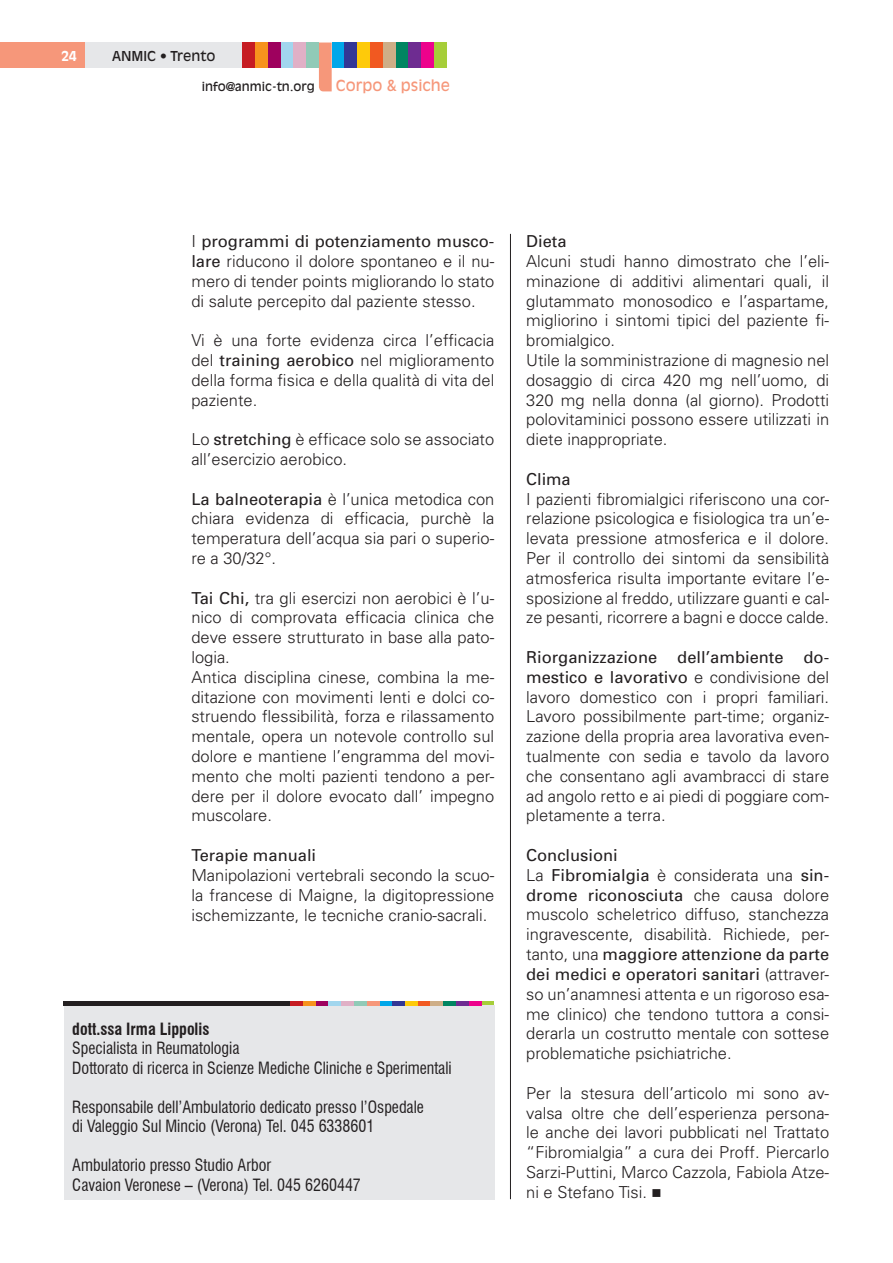
<style>
.page{position:relative;width:893px;height:1263px;background:#fff}
.page>*{position:absolute;margin:0;border:0;box-sizing:border-box;transform-origin:0 0}
.t1{font:300 16.5px/19.8px "Univers";color:#231f20;text-align:justify}
.t2{font:condensed 16.5px/19.5px "Swiss 721 BT";color:#231f20}
.t3{font:16.5px "Univers";color:#231f20}
.t4{font:700 condensed 16.5px "Swiss 721 BT";color:#231f20}
.t5{font:15px "Antique Olive";color:#f6977a}
.t6{font:13.5px "Antique Olive";color:#231f20}
.t7{font:700 13.5px "Antique Olive";color:#fff}
.t8{font:12px "Antique Olive";color:#231f20}
.s1{font-weight:400}
</style>
<div class="page">
<div style="left:0;top:43px;width:85px;height:25px;background:#f6977a"></div>
<div style="left:85px;top:43px;width:157px;height:25px;background:#e6e7e9"></div>
<hr style="left:510px;top:234px;width:1px;height:965px;background:#231f20">
<div style="left:395px;top:43px;width:13px;height:25px;background:#008561"></div>
<div style="left:408px;top:43px;width:13px;height:25px;background:#6e2c91"></div>
<div style="left:421px;top:43px;width:13px;height:25px;background:#ed028c"></div>
<div style="left:434px;top:43px;width:12px;height:25px;background:#a6ce39"></div>
<div style="left:281px;top:43px;width:12px;height:25px;background:#a1d6ee"></div>
<div style="left:383px;top:43px;width:12px;height:25px;background:#ceae87"></div>
<svg style="left:319px;top:43px;width:13px;height:48px"></svg>
<div style="left:268px;top:43px;width:13px;height:25px;background:#9e015e"></div>
<div style="left:293px;top:43px;width:13px;height:25px;background:#e0b0c6"></div>
<div style="left:306px;top:43px;width:13px;height:25px;background:#91cab7"></div>
<div style="left:242px;top:43px;width:13px;height:25px;background:#c61c22"></div>
<div style="left:255px;top:43px;width:13px;height:25px;background:#f7931d"></div>
<div style="left:332px;top:43px;width:12px;height:25px;background:#00a7e9"></div>
<div style="left:357px;top:43px;width:13px;height:25px;background:#feca0a"></div>
<div style="left:344px;top:43px;width:13px;height:25px;background:#333795"></div>
<div style="left:370px;top:43px;width:13px;height:25px;background:#f15921"></div>
<hr style="left:482px;top:1001px;width:12px;height:4px;background:#a6ce39">
<div style="left:64px;top:1005px;width:430px;height:194px;background:#e6e7e9"></div>
<hr style="left:64px;top:1001px;width:354px;height:4px;background:#231f20">
<hr style="left:290px;top:1001px;width:13px;height:4px;background:#c61c22">
<hr style="left:379px;top:1001px;width:13px;height:4px;background:#00a7e9">
<hr style="left:405px;top:1001px;width:13px;height:4px;background:#feca0a">
<hr style="left:392px;top:1001px;width:13px;height:4px;background:#333795">
<hr style="left:443px;top:1001px;width:13px;height:4px;background:#008561">
<hr style="left:456px;top:1001px;width:13px;height:4px;background:#6e2c91">
<hr style="left:469px;top:1001px;width:13px;height:4px;background:#ed028c">
<hr style="left:341px;top:1001px;width:13px;height:4px;background:#e0b0c6">
<hr style="left:418px;top:1001px;width:13px;height:4px;background:#f15921">
<hr style="left:431px;top:1001px;width:12px;height:4px;background:#ceae87">
<hr style="left:303px;top:1001px;width:13px;height:4px;background:#f7931d">
<hr style="left:316px;top:1001px;width:12px;height:4px;background:#9e015e">
<hr style="left:328px;top:1001px;width:13px;height:4px;background:#a1d6ee">
<hr style="left:354px;top:1001px;width:13px;height:4px;background:#91cab7">
<hr style="left:367px;top:1001px;width:12px;height:4px;background:#f6977a">
<p class="t7" style="left:62px;top:48px;width:17px">24</p>
<p class="t6" style="left:112px;top:48px;width:105px">ANMIC • Trento</p>
<p class="t8" style="left:202px;top:80px;width:114px">info@anmic-tn.org</p>
<p class="t5" style="left:336px;top:77px;width:116px">Corpo &amp; psiche</p>
<p class="t1" style="left:191px;top:231px;width:304px">I <span class="s1">programmi di potenziamento musco&shy;lare</span> riducono il dolore spontaneo e il nu&shy;mero di tender points migliorando lo stato di salute percepito dal paziente stesso.</p>
<p class="t1" style="left:191px;top:330px;width:304px">Vi è una forte evidenza circa l’efficacia del <span class="s1">training aerobico</span> nel miglioramento della forma fisica e della qualità di vita del paziente.</p>
<p class="t1" style="left:191px;top:429px;width:304px">Lo <span class="s1">stretching</span> è efficace solo se associato all’esercizio aerobico.</p>
<p class="t1" style="left:191px;top:488px;width:304px"><span class="s1">La balneoterapia</span> è l’unica metodica con chiara evidenza di efficacia, purchè la temperatura dell’acqua sia pari o superio&shy;re a 30/32°.</p>
<p class="t1" style="left:191px;top:587px;width:304px;text-align:left"><span class="s1">Tai Chi,</span> tra gli esercizi non aerobici è l’u&shy;nico di comprovata efficacia clinica che deve essere strutturato in base alla pato&shy;logia.<br>Antica disciplina cinese, combina la me&shy;ditazione con movimenti lenti e dolci co&shy;struendo flessibilità, forza e rilassamento mentale, opera un notevole controllo sul dolore e mantiene l’engramma del movi&shy;mento che molti pazienti tendono a per&shy;dere per il dolore evocato dall’ impegno muscolare.</p>
<p class="t3" style="left:191px;top:845px;width:126px">Terapie manuali</p>
<p class="t1" style="left:191px;top:865px;width:304px">Manipolazioni vertebrali secondo la scuo&shy;la francese di Maigne, la digitopressione ischemizzante, le tecniche cranio-sacrali.</p>
<p class="t4" style="left:72px;top:1019px;width:139px">dott.ssa Irma Lippolis</p>
<p class="t2" style="left:72px;top:1038px;width:381px">Specialista in Reumatologia<br>Dottorato di ricerca in Scienze Mediche Cliniche e Sperimentali</p>
<p class="t2" style="left:72px;top:1097px;width:353px">Responsabile dell’Ambulatorio dedicato presso l’Ospedale di Valeggio Sul Mincio (Verona) Tel. 045 6338601</p>
<p class="t2" style="left:72px;top:1155px;width:290px">Ambulatorio presso Studio Arbor<br>Cavaion Veronese – (Verona) Tel. 045 6260447</p>
<p class="t3" style="left:526px;top:231px;width:42px">Dieta</p>
<p class="t1" style="left:526px;top:251px;width:304px;text-align:left">Alcuni studi hanno dimostrato che l’eli&shy;minazione di additivi alimentari quali, il glutammato monosodico e l’aspartame, migliorino i sintomi tipici del paziente fi&shy;bromialgico.<br>Utile la somministrazione di magnesio nel dosaggio di circa 420 mg nell’uomo, di 320 mg nella donna (al giorno). Prodotti polovitaminici possono essere utilizzati in diete inappropriate.</p>
<p class="t3" style="left:526px;top:469px;width:46px">Clima</p>
<p class="t1" style="left:526px;top:488px;width:304px">I pazienti fibromialgici riferiscono una cor&shy;relazione psicologica e fisiologica tra un’e&shy;levata pressione atmosferica e il dolore.<br>Per il controllo dei sintomi da sensibilità atmosferica risulta importante evitare l’e&shy;sposizione al freddo, utilizzare guanti e cal&shy;ze pesanti, ricorrere a bagni e docce calde.</p>
<p class="t1" style="left:526px;top:647px;width:304px"><span class="s1">Riorganizzazione dell’ambiente do&shy;mestico e lavorativo</span> e condivisione del lavoro domestico con i propri familiari.<br>Lavoro possibilmente part-time; organiz&shy;zazione della propria area lavorativa even&shy;tualmente con sedia e tavolo da lavoro che consentano agli avambracci di stare ad angolo retto e ai piedi di poggiare com&shy;pletamente a terra.</p>
<p class="t1" style="left:526px;top:845px;width:304px;text-align:left"><span class="s1">Conclusioni<br></span>La <span class="s1">Fibromialgia</span> è considerata una <span class="s1">sin&shy;drome riconosciuta</span> che causa dolore muscolo scheletrico diffuso, stanchezza ingravescente, disabilità. Richiede, per&shy;tanto, una <span class="s1">maggiore attenzione da parte dei medici e operatori sanitari</span> (attraver&shy;so un’anamnesi attenta e un rigoroso esa&shy;me clinico) che tendono tuttora a consi&shy;derarla un costrutto mentale con sottese problematiche psichiatriche.</p>
<p class="t1" style="left:526px;top:1082px;width:304px">Per la stesura dell’articolo mi sono av&shy;valsa oltre che dell’esperienza persona&shy;le anche dei lavori pubblicati nel Trattato “Fibromialgia” a cura dei Proff. Piercarlo Sarzi-Puttini, Marco Cazzola, Fabiola Atze&shy;ni e Stefano Tisi. ■</p>
</div>
